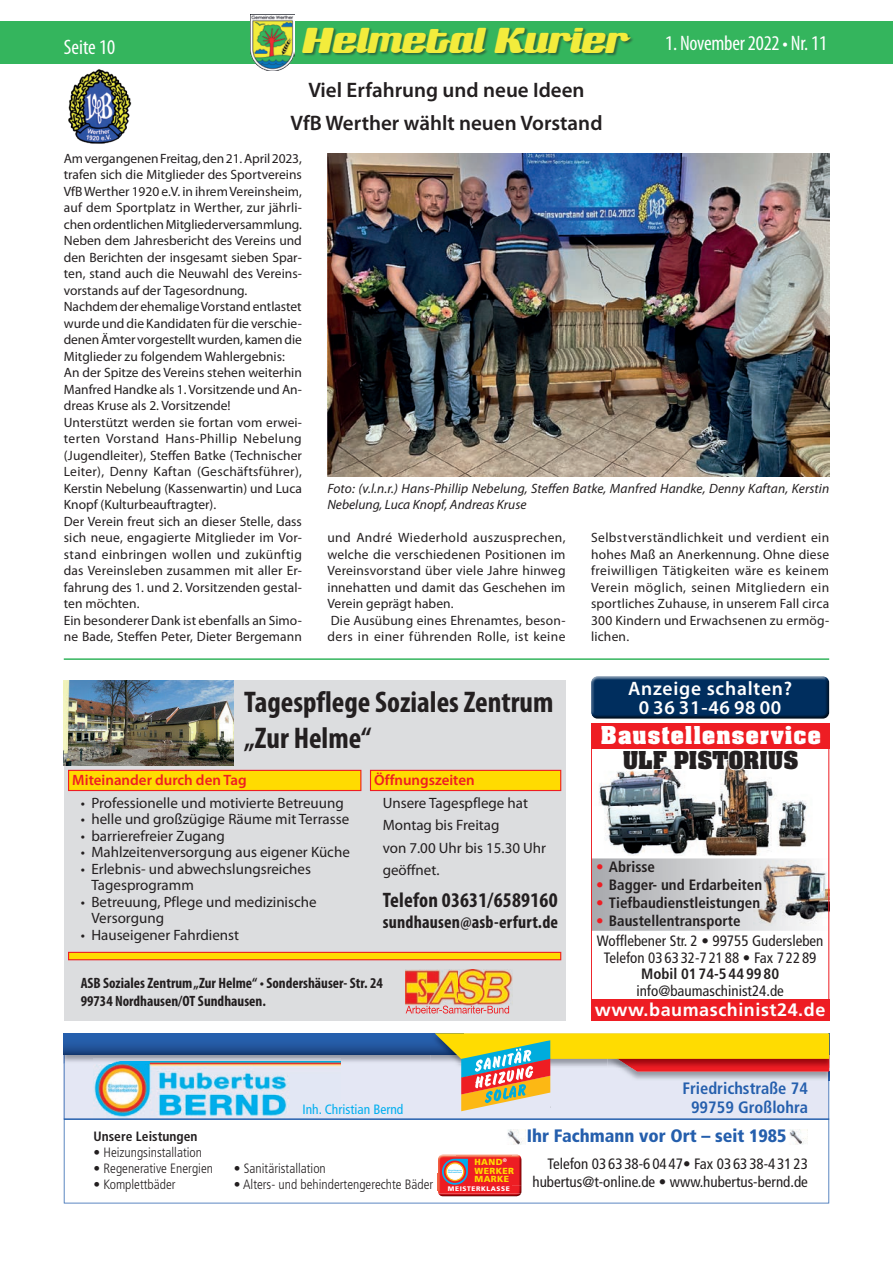
<style>
.page{position:relative;width:893px;height:1263px;background:#fff}
.page>*{position:absolute;margin:0;border:0;box-sizing:border-box;transform-origin:0 0}
.t1{font:700 condensed 30px/36px "Myriad Pro";color:#231f20}
.t2{font:condensed 21px "Myriad Pro";letter-spacing:-.01em;color:#fff}
.t3{font:600 21px/33px "Myriad Pro";color:#231f20;text-align:center}
.t4{font:700 condensed 21px "Myriad Pro";letter-spacing:.01em;color:#231f20}
.t5{font:700 21px "Aachen";letter-spacing:.06em;color:#fff}
.t6{font:700 21px "Aachen";color:#231f20}
.t7{font:600 19.5px/19.5px "Myriad Pro";letter-spacing:.04em;color:#fff;text-align:center}
.t8{font:900 condensed 18px "Frutiger";color:#255fad}
.t9{font:700 condensed 18px "Myriad Pro";letter-spacing:.01em;color:#231f20}
.t10{font:700 18px "Frutiger";letter-spacing:.03em;color:#fff}
.t11{font:700 condensed 16.5px/19.8px "Frutiger";color:#255fad;text-align:center}
.t12{font:15px/22.5px "Myriad Pro";color:#231f20}
.t13{font:condensed 15px/18px "Frutiger";color:#231f20;text-align:right}
.t14{font:700 condensed 15px "Frutiger";color:#231f20}
.t15{font:700 condensed 15px/18px "Myriad Pro";color:#231f20}
.t16{font:600 15px "Myriad Pro";color:#ee1d23}
.t17{font:13.5px/16.5px "Myriad Pro";letter-spacing:.005em;color:#231f20}
.t18{font:italic 13.5px/16.5px "Myriad Pro";letter-spacing:.01em;color:#231f20}
.t19{font:300 condensed 13.5px "Frutiger";color:#231f20}
.t20{font:condensed 13.5px "Frutiger";color:#00aeef}
.t21{font:700 condensed 13.5px "Frutiger";color:#231f20}
.t22{font:900 8.85px/8.9px "Frutiger";letter-spacing:.04em;color:#ffdc01}
.t23{font:900 6.6px "Frutiger";letter-spacing:.09em;color:#fff}
.t24{font:500 2.1px/2.1px "Helvetica Neue";letter-spacing:.005em;color:#00aeef}
.s1{font-family:"Sneakers Script";font-size:42px;color:#f3ec3c}
.s2{color:#ee1d23}
</style>
<div class="page">
<img style="left:251px;top:15px;width:43px;height:55px">
<div style="left:0;top:21px;width:893px;height:43px;background:#34b55d"></div>
<div style="left:303px;top:27px;width:331px;height:30px;background:#231f20;opacity:.5"></div>
<hr style="left:64px;top:658px;width:765px;height:2px;background:#34b55d">
<svg style="left:64px;top:1063px;width:765px;height:140px"></svg>
<img style="left:65px;top:1054px;width:366px;height:9px">
<svg style="left:64px;top:1033px;width:367px;height:21px;background:#21559d"></svg>
<img style="left:431px;top:1054px;width:4px;height:9px">
<img style="left:431px;top:1033px;width:4px;height:21px">
<svg style="left:435px;top:1033px;width:394px;height:85px;background:#dbc48e"></svg>
<img style="left:94px;top:1059px;width:246px;height:67px">
<hr style="left:64px;top:1118px;width:765px;height:2px;background:#255fad">
<img style="left:440px;top:1154px;width:80px;height:1px">
<img style="left:438px;top:1193px;width:83px;height:3px">
<img style="left:438px;top:1155px;width:73px;height:38px">
<img style="left:511px;top:1155px;width:10px;height:31px">
<svg style="left:511px;top:1186px;width:10px;height:7px"></svg>
<svg style="left:441px;top:1158px;width:27px;height:29px"></svg>
<img style="left:786px;top:1129px;width:22px;height:16px">
<img style="left:504px;top:1129px;width:22px;height:16px">
<img style="left:327px;top:153px;width:502px;height:323px">
<div style="left:64px;top:680px;width:502px;height:341px;background:#dcdddf"></div>
<div style="left:69px;top:770px;width:292px;height:20px;background:#ffdb01"></div>
<div style="left:68px;top:770px;width:293px;height:21px;border:1px solid #ee1d23"></div>
<div style="left:370px;top:770px;width:191px;height:20px;background:#ffdb01"></div>
<div style="left:370px;top:770px;width:191px;height:21px;border:1px solid #ee1d23"></div>
<img style="left:406px;top:970px;width:106px;height:35px">
<svg style="left:406px;top:1005px;width:103px;height:8px"></svg>
<div style="left:69px;top:952px;width:492px;height:8px;background:#ffdb01"></div>
<div style="left:68px;top:952px;width:493px;height:8px;border:1px solid #ee1d23"></div>
<img style="left:64px;top:680px;width:170px;height:85px">
<svg style="left:593px;top:858px;width:216px;height:73px;background:#c5c6c9"></svg>
<img style="left:599px;top:771px;width:208px;height:84px">
<div style="left:591px;top:723px;width:238px;height:26px;background:#ee1d23"></div>
<div style="left:591px;top:1000px;width:238px;height:21px;background:#ee1d23"></div>
<svg style="left:631px;top:755px;width:116px;height:16px"></svg>
<img style="left:753px;top:860px;width:74px;height:65px">
<div style="left:591px;top:723px;width:238px;height:298px;border:1px solid #ee1d23"></div>
<div style="left:590px;top:675px;width:241px;height:41px;background:#a1b1c3"></div>
<div style="left:590px;top:677px;width:241px;height:44px;background:#231f20;opacity:.75"></div>
<img style="left:68px;top:69px;width:64px;height:75px">
<h2 class="t2" style="left:64px;top:34px;width:53px">Seite 10</h2>
<h2 class="t2" style="left:302px;top:30px;width:527px"><span class="s1">Helmetal Kurier</span> 1. November 202 • Nr. 11</h2>
<h2 class="t2" style="left:712px;top:30px;width:116px">1. Juni 2023 • Nr. 6</h2>
<h2 class="t3" style="left:290px;top:73px;width:314px">Viel Erfahrung und neue Ideen<br>VfB Werther wählt neuen Vorstand</h2>
<p class="t17" style="left:64px;top:150px;width:240px">Am vergangenen Freitag, den 21. April 2023, trafen sich die Mitglieder des Sportvereins VfB Werther 1920 e.V. in ihrem Vereinsheim, auf dem Sportplatz in Werther, zur jährli&shy;chen ordentlichen Mitgliederversammlung.<br>Neben dem Jahresbericht des Vereins und den Berichten der insgesamt sieben Spar&shy;ten, stand auch die Neuwahl des Vereins&shy;vorstands auf der Tagesordnung.<br>Nachdem der ehemalige Vorstand entlastet wurde und die Kandidaten für die verschie&shy;denen Ämter vorgestellt wurden, kamen die Mitglieder zu folgendem Wahlergebnis:<br>An der Spitze des Vereins stehen weiterhin Manfred Handke als 1. Vorsitzende und An&shy;dreas Kruse als 2. Vorsitzende!<br>Unterstützt werden sie fortan vom erwei&shy;terten Vorstand Hans-Phillip Nebelung (Jugendleiter), Steffen Batke (Technischer Leiter), Denny Kaftan (Geschäftsführer), Kerstin Nebelung (Kassenwartin) und Luca Knopf (Kulturbeauftragter).<br>Der Verein freut sich an dieser Stelle, dass sich neue, engagierte Mitglieder im Vor&shy;stand einbringen wollen und zukünftig das Vereinsleben zusammen mit aller Er&shy;fahrung des 1. und 2. Vorsitzenden gestal&shy;ten möchten.<br>Ein besonderer Dank ist ebenfalls an Simo&shy;ne Bade, Steffen Peter, Dieter Bergemann</p>
<p class="t18" style="left:327px;top:480px;width:503px">Foto: (v.l.n.r.) Hans-Phillip Nebelung, Steffen Batke, Manfred Handke, Denny Kaftan, Kerstin<br>Nebelung, Luca Knopf, Andreas Kruse</p>
<p class="t17" style="left:327px;top:529px;width:240px">und André Wiederhold auszusprechen, welche die verschiedenen Positionen im Vereinsvorstand über viele Jahre hinweg innehatten und damit das Geschehen im Verein geprägt haben.<br>Die Ausübung eines Ehrenamtes, beson&shy;ders in einer führenden Rolle, ist keine</p>
<p class="t17" style="left:591px;top:529px;width:240px;text-align:justify">Selbstverständlichkeit und verdient ein hohes Maß an Anerkennung. Ohne diese freiwilligen Tätigkeiten wäre es keinem Verein möglich, seinen Mitgliedern ein sportliches Zuhause, in unserem Fall circa 300 Kindern und Erwachsenen zu ermög&shy;lichen.</p>
<h1 class="t1" style="left:244px;top:683px;width:311px">Tagespflege Soziales Zentrum „Zur Helme“</h1>
<p class="t16" style="left:72px;top:771px;width:176px">Miteinander durch den Tag</p>
<p class="t12" style="left:81px;top:791px;width:265px">• Professionelle und motivierte Betreuung</p>
<p class="t12" style="left:81px;top:808px;width:270px">• helle und großzügige Räume mit Terrasse</p>
<p class="t12" style="left:81px;top:824px;width:146px">• barrierefreier Zugang</p>
<p class="t12" style="left:81px;top:841px;width:271px">• Mahlzeitenversorgung aus eigener Küche</p>
<p class="t12" style="left:91px;top:860px;width:221px;line-height:16.5px;text-indent:-11px">• Erlebnis- und abwechslungsreiches<br>Tagesprogramm</p>
<p class="t12" style="left:91px;top:893px;width:227px;line-height:16.5px;text-indent:-11px">• Betreuung, Pflege und medizinische<br>Versorgung</p>
<p class="t12" style="left:81px;top:923px;width:160px">• Hauseigener Fahrdienst</p>
<p class="t16" style="left:374px;top:771px;width:102px">Öffnungszeiten</p>
<p class="t12" style="left:383px;top:791px;width:165px">Unsere Tagespflege hat<br>Montag bis Freitag<br>von 7.00 Uhr bis 15.30 Uhr geöffnet.</p>
<h2 class="t4" style="left:383px;top:887px;width:176px">Telefon 03631/6589160</h2>
<h3 class="t9" style="left:383px;top:910px;width:177px">sundhausen@asb-erfurt.de</h3>
<p class="t15" style="left:81px;top:974px;width:304px">ASB Soziales Zentrum „Zur Helme“ • Sondershäuser- Str. 24<br>99734 Nordhausen/OT Sundhausen.</p>
<p class="t20" style="left:302px;top:1101px;width:102px">Inh. Christian Bernd</p>
<h3 class="t7" style="left:628px;top:678px;width:166px">Anzeige schalten?<br>0 36 31-46 98 00</h3>
<h2 class="t5" style="left:601px;top:720px;width:221px">Baustellenservice</h2>
<h2 class="t6" style="left:623px;top:745px;width:177px">ULF PISTORIUS</h2>
<p class="t14" style="left:596px;top:857px;width:60px"><span class="s2">•</span> Abrisse</p>
<p class="t14" style="left:596px;top:875px;width:167px"><span class="s2">•</span> Bagger- und Erdarbeiten</p>
<p class="t14" style="left:596px;top:893px;width:165px"><span class="s2">•</span> Tiefbaudienstleistungen</p>
<p class="t14" style="left:596px;top:911px;width:146px"><span class="s2">•</span> Baustellentransporte</p>
<p class="t13" style="left:597px;top:933px;width:228px;line-height:16.5px;text-align:center">Wofflebener Str. 2 • 99755 Gudersleben<br>Telefon 03 63 32-7 21 88 • Fax 7 22 89</p>
<p class="t14" style="left:641px;top:965px;width:140px">Mobil 01 74-5 44 99 80</p>
<p class="t13" style="left:636px;top:982px;width:149px">info@baumaschinist24.de</p>
<h3 class="t10" style="left:595px;top:999px;width:232px">www.baumaschinist24.de</h3>
<p class="t11" style="left:682px;top:1078px;width:127px">Friedrichstraße 74<br>99759 Großlohra</p>
<p class="t21" style="left:94px;top:1128px;width:105px">Unsere Leistungen</p>
<p class="t19" style="left:94px;top:1145px;width:110px">• Heizungsinstallation</p>
<p class="t19" style="left:94px;top:1160px;width:121px">• Regenerative Energien</p>
<p class="t19" style="left:94px;top:1176px;width:84px">• Komplettbäder</p>
<p class="t19" style="left:234px;top:1160px;width:94px">• Sanitäristallation</p>
<p class="t19" style="left:234px;top:1176px;width:201px">• Alters- und behindertengerechte Bäder</p>
<p class="t24" style="left:448px;top:1169px;width:15px">Eingetragener<br>Meisterbetrieb</p>
<p class="t22" style="left:474px;top:1157px;width:41px">HAND<sup>®<br></sup>WERKER<br>MARKE</p>
<p class="t23" style="left:448px;top:1185px;width:63px">MEISTERKLASSE</p>
<h3 class="t8" style="left:527px;top:1125px;width:261px">Ihr Fachmann vor Ort – seit 1985</h3>
<p class="t13" style="left:532px;top:1155px;width:277px">Telefon 03 63 38-6 04 47• Fax 03 63 38-4 31 23 hubertus@t-online.de • www.hubertus-bernd.de</p>
</div>
